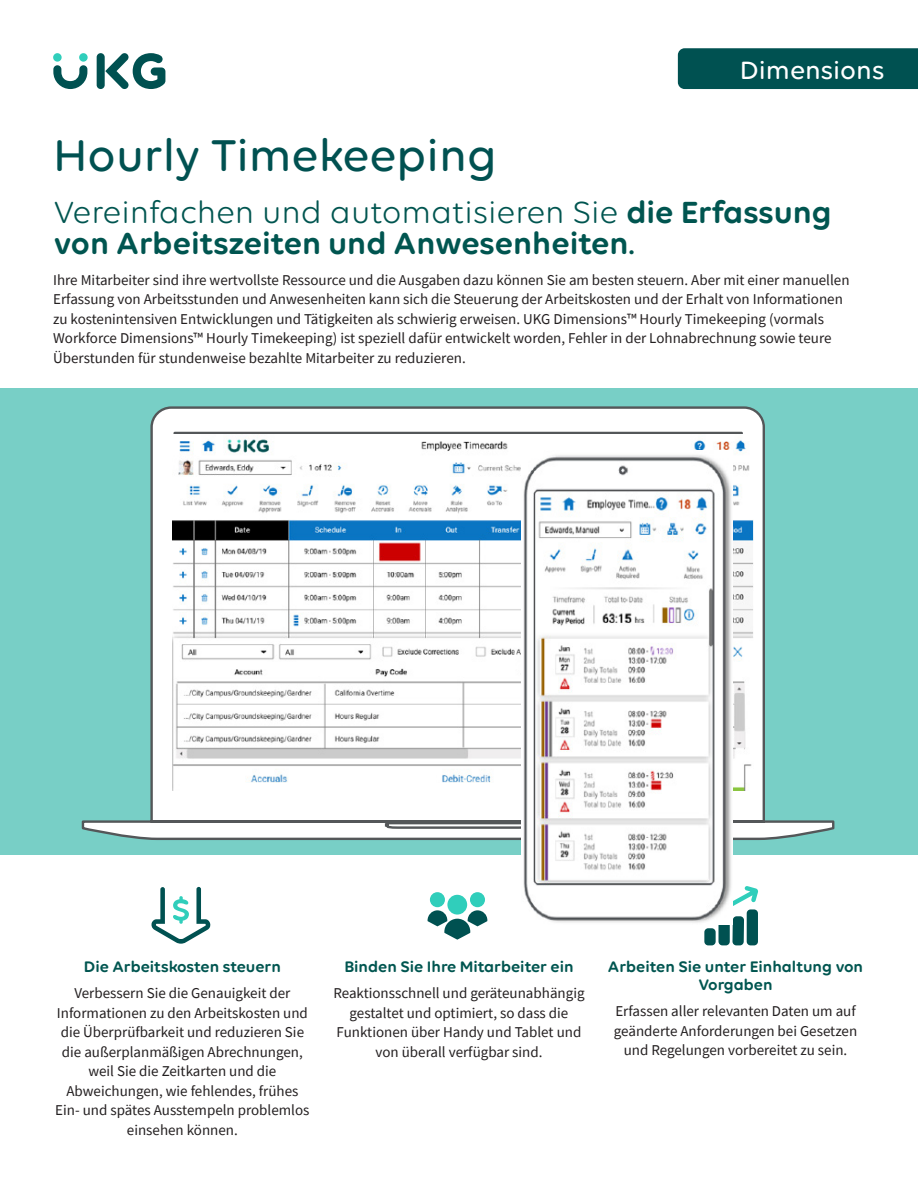
<style>
.page{position:relative;width:918px;height:1188px;background:#fff}
.page>*{position:absolute;margin:0;border:0;box-sizing:border-box;transform-origin:0 0}
.Main_headline{font:500 48px "Volte Rounded";color:#005151}
.Callout_title{font:600 33px/31.5px "Volte Rounded";color:#005550}
.Footnote{font:500 27px "Volte Rounded";color:#fff}
.Body_headline{font:600 16.5px/18px "Volte Rounded";color:#005550;text-align:center}
.Body_text_9_12{font:15px/19.5px "Source Sans Pro";color:#231f20}
.Body_headline-2{font:15px/19.5px "Source Sans Pro";color:#231f20;text-align:center}
.s1{font-weight:400}
.s2{font-weight:500}
</style>
<div class="page">
<div style="left:0;top:389px;width:918px;height:466px;background:#78cfc6"></div>
<div style="left:678px;top:48px;width:240px;height:41px;background:#005151"></div>
<div style="left:97px;top:53px;width:8px;height:36px;background:#005151;border-radius:4px"></div>
<svg style="left:105px;top:53px;width:60px;height:36px"></svg>
<div style="left:53px;top:53px;width:9px;height:9px;background:#30cebb;border-radius:50%"></div>
<div style="left:79px;top:53px;width:9px;height:9px;background:#30cebb;border-radius:50%"></div>
<svg style="left:53px;top:65px;width:34px;height:24px"></svg>
<svg style="left:151px;top:887px;width:60px;height:57px"></svg>
<svg style="left:705px;top:886px;width:53px;height:59px"></svg>
<div style="left:447px;top:895px;width:20px;height:20px;background:#30cebb;border-radius:50%"></div>
<div style="left:430px;top:892px;width:15px;height:15px;background:#30cebb;border-radius:50%"></div>
<div style="left:470px;top:892px;width:15px;height:15px;background:#30cebb;border-radius:50%"></div>
<svg style="left:428px;top:910px;width:59px;height:30px"></svg>
<svg style="left:81px;top:406px;width:754px;height:435px"></svg>
<img style="left:173px;top:434px;width:581px;height:357px">
<img style="left:522px;top:450px;width:211px;height:475px">
<p class="Footnote" style="left:740px;top:54px;width:146px">Dimensions</p>
<p class="Main_headline" style="left:53px;top:127px;width:445px">Hourly Timekeeping</p>
<p class="Callout_title" style="left:54px;top:195px;width:779px"><span class="s1">Vereinfachen und automatisieren Sie</span> die Erfassung von Arbeitszeiten und Anwesenheiten<span class="s2">.</span></p>
<p class="Body_text_9_12" style="left:53px;top:270px;width:798px">Ihre Mitarbeiter sind ihre wertvollste Ressource und die Ausgaben dazu können Sie am besten steuern. Aber mit einer manuellen Erfassung von Arbeitsstunden und Anwesenheiten kann sich die Steuerung der Arbeitskosten und der Erhalt von Informationen zu kostenintensiven Entwicklungen und Tätigkeiten als schwierig erweisen. UKG Dimensions™ Hourly Timekeeping (vormals Workforce Dimensions™ Hourly Timekeeping) ist speziell dafür entwickelt worden, Fehler in der Lohnabrechnung sowie teure Überstunden für stundenweise bezahlte Mitarbeiter zu reduzieren.</p>
<p class="Body_headline" style="left:84px;top:957px;width:199px">Die Arbeitskosten steuern</p>
<p class="Body_headline-2" style="left:55px;top:983px;width:256px">Verbessern Sie die Genauigkeit der Informationen zu den Arbeitskosten und die Überprüfbarkeit und reduzieren Sie die außerplanmäßigen Abrechnungen, weil Sie die Zeitkarten und die Abweichungen, wie fehlendes, frühes Ein- und spätes Ausstempeln problemlos einsehen können.</p>
<p class="Body_headline" style="left:344px;top:957px;width:231px">Binden Sie Ihre Mitarbeiter ein</p>
<p class="Body_headline-2" style="left:333px;top:983px;width:253px">Reaktionsschnell und geräteunabhängig gestaltet und optimiert, so dass die Funktionen über Handy und Tablet und von überall verfügbar sind.</p>
<p class="Body_headline" style="left:608px;top:957px;width:257px">Arbeiten Sie unter Einhaltung von<br>Vorgaben</p>
<p class="Body_headline-2" style="left:614px;top:1001px;width:245px">Erfassen aller relevanten Daten um auf geänderte Anforderungen bei Gesetzen und Regelungen vorbereitet zu sein.</p>
</div>
